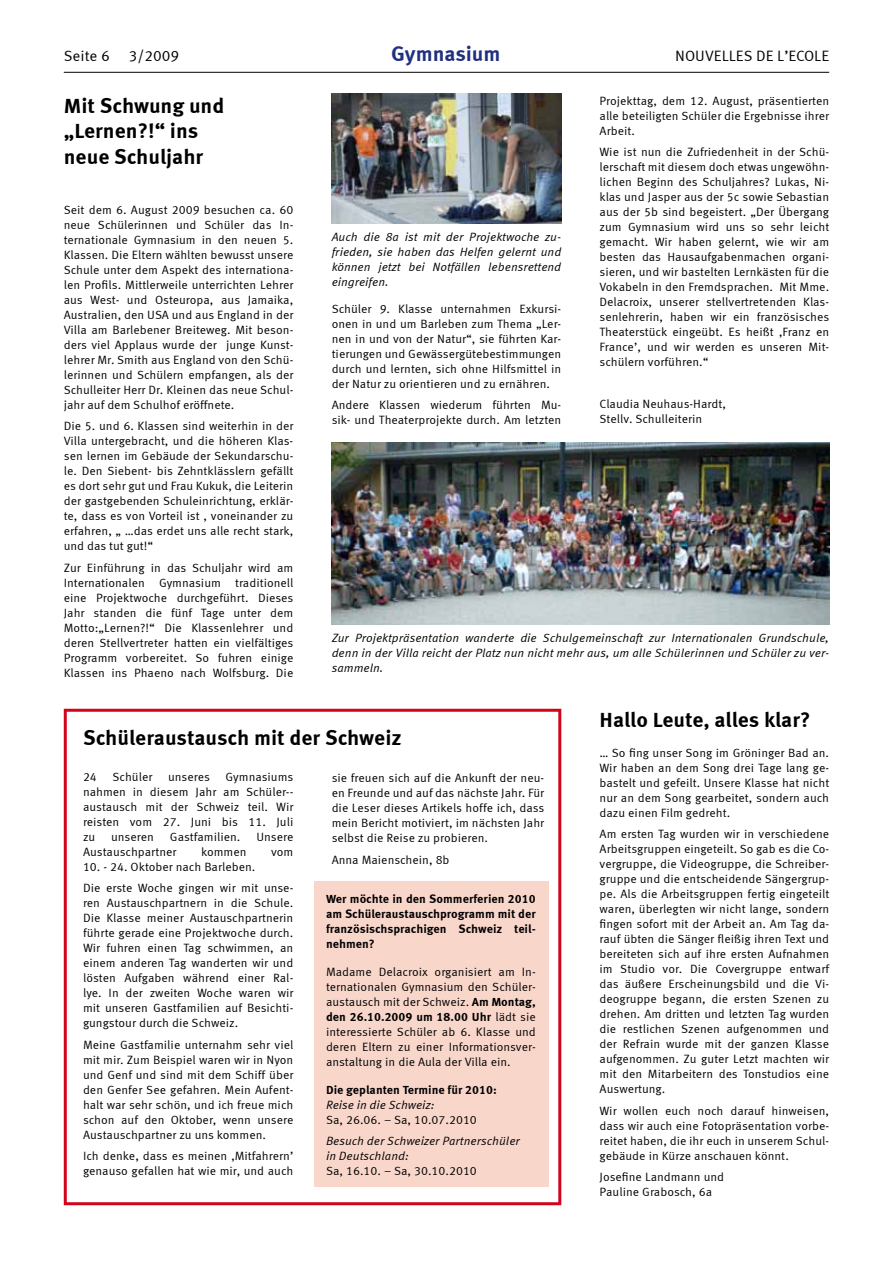
<style>
.page{position:relative;width:893px;height:1263px;background:#fff}
.page>*{position:absolute;margin:0;border:0;box-sizing:border-box;transform-origin:0 0}
.t1{font:700 21px/25.2px "Meta Correspondence";letter-spacing:-.005em;color:#000}
.t2{font:700 21px "Meta Correspondence";letter-spacing:-.005em;color:#20307f}
.t3{font:15px "Meta Correspondence";color:#000}
.t4{font:12px/15px "Meta Correspondence";color:#000;text-align:justify}
.t5{font:italic 12px/15px "Meta Correspondence";color:#000;text-align:justify}
.t6{font:700 12px/15px "Meta Correspondence";color:#000;text-align:justify}
.s1{font-weight:700}
</style>
<div class="page">
<div style="left:64px;top:709px;width:497px;height:496px;border:3px solid #d2041c"></div>
<div style="left:314px;top:881px;width:235px;height:305px;background:#f8d6ca"></div>
<img style="left:332px;top:94px;width:229px;height:130px">
<img style="left:332px;top:443px;width:497px;height:181px">
<hr style="left:64px;top:72px;width:765px;height:1px;background:#000">
<p class="t3" style="left:64px;top:47px;width:48px">Seite 6</p>
<p class="t3" style="left:129px;top:47px;width:52px">3/2009</p>
<h1 class="t2" style="left:391px;top:41px;width:111px">Gymnasium</h1>
<p class="t3" style="left:675px;top:47px;width:156px">NOUVELLES DE L’ECOLE</p>
<h1 class="t1" style="left:64px;top:93px;width:162px">Mit Schwung und „Lernen?!“ ins neue Schuljahr</h1>
<p class="t4" style="left:64px;top:202px;width:231px">Seit dem 6. August 2009 besuchen ca. 60 neue Schülerinnen und Schüler das In&shy;ternationale Gymnasium in den neuen 5.<br>Klassen. Die Eltern wählten bewusst unsere Schule unter dem Aspekt des internationa&shy;len Profils. Mittlerweile unterrichten Lehrer aus West- und Osteuropa, aus Jamaika, Australien, den USA und aus England in der Villa am Barlebener Breiteweg. Mit beson&shy;ders viel Applaus wurde der junge Kunst&shy;lehrer Mr. Smith aus England von den Schü&shy;lerinnen und Schülern empfangen, als der Schulleiter Herr Dr. Kleinen das neue Schul&shy;jahr auf dem Schulhof eröffnete.</p>
<p class="t4" style="left:64px;top:418px;width:231px">Die 5. und 6. Klassen sind weiterhin in der Villa untergebracht, und die höheren Klas&shy;sen lernen im Gebäude der Sekundarschu&shy;le. Den Siebent- bis Zehntklässlern gefällt es dort sehr gut und Frau Kukuk, die Leiterin der gastgebenden Schuleinrichtung, erklär&shy;te, dass es von Vorteil ist , voneinander zu erfahren, „ …das erdet uns alle recht stark, und das tut gut!“</p>
<p class="t4" style="left:64px;top:560px;width:231px">Zur Einführung in das Schuljahr wird am Internationalen Gymnasium traditionell eine Projektwoche durchgeführt. Dieses Jahr standen die fünf Tage unter dem Motto:„Lernen?!“ Die Klassenlehrer und deren Stellvertreter hatten ein vielfältiges Programm vorbereitet. So fuhren einige Klassen ins Phaeno nach Wolfsburg. Die</p>
<p class="t5" style="left:332px;top:229px;width:231px">Auch die 8a ist mit der Projektwoche zu&shy;frieden, sie haben das Helfen gelernt und können jetzt bei Notfällen lebensrettend eingreifen.</p>
<p class="t4" style="left:332px;top:301px;width:231px">Schüler 9. Klasse unternahmen Exkursi&shy;onen in und um Barleben zum Thema „Ler&shy;nen in und von der Natur“, sie führten Kar&shy;tierungen und Gewässergütebestimmungen durch und lernten, sich ohne Hilfsmittel in der Natur zu orientieren und zu ernähren.</p>
<p class="t4" style="left:332px;top:397px;width:231px">Andere Klassen wiederum führten Mu&shy;sik- und Theaterprojekte durch. Am letzten</p>
<p class="t4" style="left:600px;top:93px;width:231px">Projekttag, dem 12. August, präsentierten alle beteiligten Schüler die Ergebnisse ihrer Arbeit.</p>
<p class="t4" style="left:600px;top:144px;width:231px">Wie ist nun die Zufriedenheit in der Schü&shy;lerschaft mit diesem doch etwas ungewöhn&shy;lichen Beginn des Schuljahres? Lukas, Ni&shy;klas und Jasper aus der 5c sowie Sebastian aus der 5b sind begeistert. „Der Übergang zum Gymnasium wird uns so sehr leicht gemacht. Wir haben gelernt, wie wir am besten das Hausaufgabenmachen organi&shy;sieren, und wir bastelten Lernkästen für die Vokabeln in den Fremdsprachen. Mit Mme.<br>Delacroix, unserer stellvertretenden Klas&shy;senlehrerin, haben wir ein französisches Theaterstück eingeübt. Es heißt ‚Franz en France’, und wir werden es unseren Mit&shy;schülern vorführen.“</p>
<p class="t4" style="left:600px;top:396px;width:128px">Claudia Neuhaus-Hardt,<br>Stellv. Schulleiterin</p>
<p class="t5" style="left:332px;top:630px;width:499px">Zur Projektpräsentation wanderte die Schulgemeinschaft zur Internationalen Grundschule, denn in der Villa reicht der Platz nun nicht mehr aus, um alle Schülerinnen und Schüler zu ver&shy;sammeln.</p>
<h1 class="t1" style="left:83px;top:725px;width:320px">Schüleraustausch mit der Schweiz</h1>
<p class="t4" style="left:83px;top:769px;width:15px">24</p>
<p class="t4" style="left:112px;top:769px;width:41px">Schüler</p>
<p class="t4" style="left:168px;top:769px;width:43px">unseres</p>
<p class="t4" style="left:83px;top:769px;width:212px;text-indent:143px">Gymnasiums nahmen in diesem Jahr am Schüler-- austausch mit der Schweiz teil. Wir reisten vom 27. Juni bis 11. Juli zu</p>
<p class="t4" style="left:111px;top:829px;width:44px">unseren</p>
<p class="t4" style="left:170px;top:829px;width:72px">Gastfamilien.</p>
<p class="t4" style="left:256px;top:829px;width:38px">Unsere</p>
<p class="t4" style="left:83px;top:844px;width:95px">Austauschpartner</p>
<p class="t4" style="left:201px;top:844px;width:47px">kommen</p>
<p class="t4" style="left:271px;top:844px;width:24px">vom</p>
<p class="t4" style="left:83px;top:856px;width:212px;line-height:21.5px">10. - 24. Oktober nach Barleben.<br>Die erste Woche gingen wir mit unse-</p>
<p class="t4" style="left:83px;top:895px;width:212px">ren Austauschpartnern in die Schule.<br>Die Klasse meiner Austauschpartnerin führte gerade eine Projektwoche durch.<br>Wir fuhren einen Tag schwimmen, an einem anderen Tag wanderten wir und lösten Aufgaben während einer Ral&shy;lye. In der zweiten Woche waren wir mit unseren Gastfamilien auf Besichti&shy;gungstour durch die Schweiz.</p>
<p class="t4" style="left:83px;top:1037px;width:212px">Meine Gastfamilie unternahm sehr viel mit mir. Zum Beispiel waren wir in Nyon und Genf und sind mit dem Schiff über den Genfer See gefahren. Mein Aufent&shy;halt war sehr schön, und ich freue mich schon auf den Oktober, wenn unsere Austauschpartner zu uns kommen.</p>
<p class="t4" style="left:83px;top:1148px;width:212px">Ich denke, dass es meinen ‚Mitfahrern’ genauso gefallen hat wie mir, und auch</p>
<p class="t4" style="left:332px;top:770px;width:214px">sie freuen sich auf die Ankunft der neu&shy;en Freunde und auf das nächste Jahr. Für die Leser dieses Artikels hoffe ich, dass mein Bericht motiviert, im nächsten Jahr selbst die Reise zu probieren.</p>
<p class="t4" style="left:332px;top:852px;width:119px">Anna Maienschein, 8b</p>
<p class="t6" style="left:326px;top:891px;width:211px">Wer möchte in den Sommerferien 2010 am Schüleraustauschprogramm mit der französischsprachigen Schweiz teil&shy;nehmen?</p>
<p class="t4" style="left:326px;top:964px;width:211px">Madame Delacroix organisiert am In&shy;ternationalen Gymnasium den Schüler&shy;austausch mit der Schweiz. <span class="s1">Am Montag, den 26.10.2009 um 18.00 Uhr</span> lädt sie interessierte Schüler ab 6. Klasse und deren Eltern zu einer Informationsver&shy;anstaltung in die Aula der Villa ein.</p>
<p class="t6" style="left:326px;top:1082px;width:172px">Die geplanten Termine für 2010:</p>
<p class="t5" style="left:326px;top:1097px;width:110px">Reise in die Schweiz:</p>
<p class="t4" style="left:326px;top:1112px;width:152px">Sa, 26.06. – Sa, 10.07.2010</p>
<p class="t5" style="left:326px;top:1133px;width:195px">Besuch der Schweizer Partnerschüler in Deutschland:</p>
<p class="t4" style="left:326px;top:1163px;width:152px">Sa, 16.10. – Sa, 30.10.2010</p>
<h1 class="t1" style="left:600px;top:707px;width:212px">Hallo Leute, alles klar?</h1>
<p class="t4" style="left:600px;top:745px;width:231px">… So fing unser Song im Gröninger Bad an.<br>Wir haben an dem Song drei Tage lang ge&shy;bastelt und gefeilt. Unsere Klasse hat nicht nur an dem Song gearbeitet, sondern auch dazu einen Film gedreht.</p>
<p class="t4" style="left:600px;top:826px;width:231px">Am ersten Tag wurden wir in verschiedene Arbeitsgruppen eingeteilt. So gab es die Co&shy;vergruppe, die Videogruppe, die Schreiber&shy;gruppe und die entscheidende Sängergrup&shy;pe. Als die Arbeitsgruppen fertig eingeteilt waren, überlegten wir nicht lange, sondern fingen sofort mit der Arbeit an. Am Tag da&shy;rauf übten die Sänger fleißig ihren Text und bereiteten sich auf ihre ersten Aufnahmen im Studio vor. Die Covergruppe entwarf das äußere Erscheinungsbild und die Vi&shy;deogruppe begann, die ersten Szenen zu drehen. Am dritten und letzten Tag wurden die restlichen Szenen aufgenommen und der Refrain wurde mit der ganzen Klasse aufgenommen. Zu guter Letzt machten wir mit den Mitarbeitern des Tonstudios eine Auswertung.</p>
<p class="t4" style="left:600px;top:1103px;width:231px">Wir wollen euch noch darauf hinweisen, dass wir auch eine Fotopräsentation vorbe&shy;reitet haben, die ihr euch in unserem Schul&shy;gebäude in Kürze anschauen könnt.</p>
<p class="t4" style="left:600px;top:1169px;width:126px">Josefine Landmann und<br>Pauline Grabosch, 6a</p>
</div>
